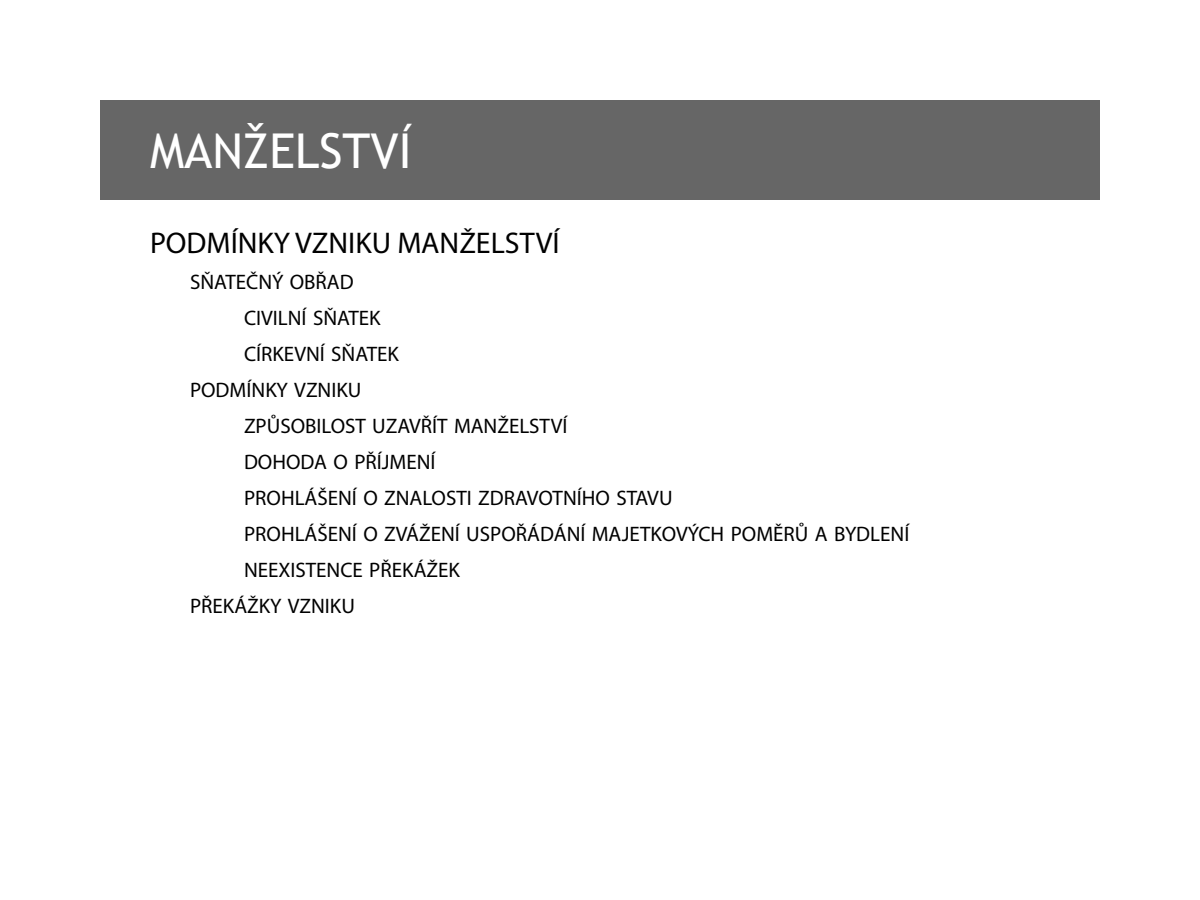
<style>
.page{position:relative;width:1200px;height:900px;background:#fff}
.page>*{position:absolute;margin:0;border:0;box-sizing:border-box;transform-origin:0 0}
.t1{font:48px "Trebuchet MS";color:#fff}
.t2{font:30px "Myriad Pro";color:#000}
.t3{font:21px "Myriad Pro";color:#000}
</style>
<div class="page">
<div style="left:100px;top:100px;width:1000px;height:100px;background:#666"></div>
<h1 class="t1" style="left:150px;top:120px;width:263px">MANŽELSTVÍ</h1>
<h2 class="t2" style="left:150px;top:224px;width:411px">PODMÍNKY VZNIKU MANŽELSTVÍ</h2>
<p class="t3" style="left:190px;top:269px;width:37px">SŇATEČNÝ</p>
<p class="t3" style="left:290px;top:269px;width:14px">OBŘAD</p>
<p class="t3" style="left:244px;top:305px;width:10px">CIVILNÍ</p>
<p class="t3" style="left:313px;top:305px;width:36px">SŇATEK</p>
<p class="t3" style="left:244px;top:341px;width:12px">CÍRKEVNÍ</p>
<p class="t3" style="left:331px;top:341px;width:36px">SŇATEK</p>
<p class="t3" style="left:190px;top:377px;width:14px">PODMÍNKY</p>
<p class="t3" style="left:294px;top:377px;width:12px">VZNIKU</p>
<p class="t3" style="left:244px;top:413px;width:48px">ZPŮSOBILOST</p>
<p class="t3" style="left:372px;top:413px;width:12px">UZAVŘÍT</p>
<p class="t3" style="left:454px;top:413px;width:13px">MANŽELSTVÍ</p>
<p class="t3" style="left:244px;top:449px;width:15px">DOHODA</p>
<p class="t3" style="left:334px;top:449px;width:32px">O PŘÍJMENÍ</p>
<p class="t3" style="left:244px;top:485px;width:13px">PROHLÁŠENÍ</p>
<p class="t3" style="left:363px;top:485px;width:33px">O ZNALOSTI</p>
<p class="t3" style="left:478px;top:485px;width:13px">ZDRAVOTNÍHO</p>
<p class="t3" style="left:616px;top:485px;width:12px">STAVU</p>
<p class="t3" style="left:244px;top:521px;width:13px">PROHLÁŠENÍ</p>
<p class="t3" style="left:363px;top:521px;width:33px">O ZVÁŽENÍ</p>
<p class="t3" style="left:466px;top:521px;width:13px">USPOŘÁDÁNÍ</p>
<p class="t3" style="left:592px;top:521px;width:13px">MAJETKOVÝCH</p>
<p class="t3" style="left:731px;top:521px;width:14px">POMĚR</p>
<p class="t3" style="left:795px;top:521px;width:51px">ŮABYDLENÍ</p>
<p class="t3" style="left:244px;top:557px;width:58px">NEEXISTENCE</p>
<p class="t3" style="left:369px;top:557px;width:13px">PŘEKÁŽEK</p>
<p class="t3" style="left:190px;top:593px;width:13px">PŘEKÁŽKY</p>
<p class="t3" style="left:288px;top:593px;width:12px">VZNIKU</p>
</div>
